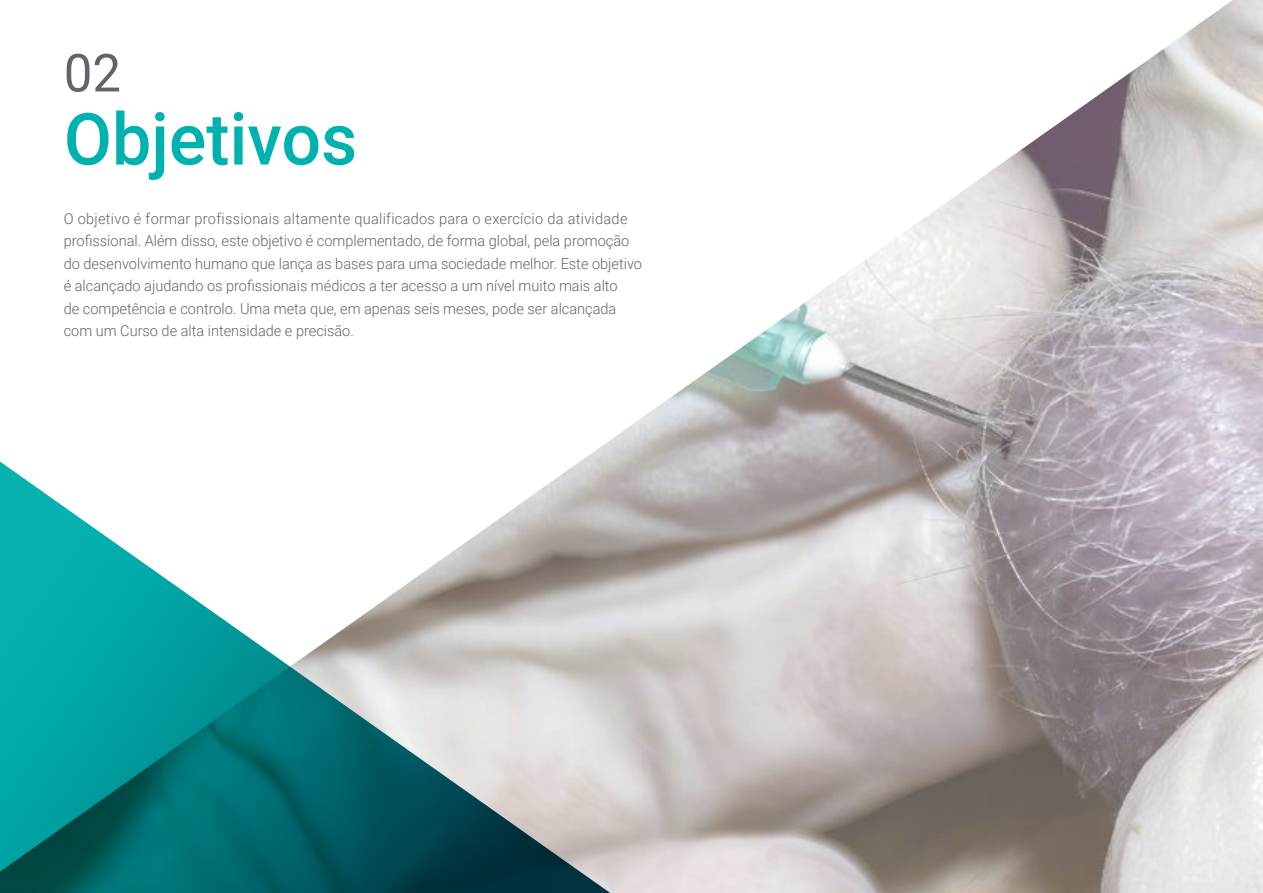
<style>
.page{position:relative;width:1263px;height:893px;background:#fff}
.page>*{position:absolute;margin:0;border:0;box-sizing:border-box;transform-origin:0 0}
.t1{font:500 72px "Roboto";color:#00b2af}
.t2{font:52.5px "Roboto";color:#61646a}
.t3{font:300 15px/22.5px "Roboto";color:#61646a}
</style>
<div class="page">
<img style="left:602px;top:0;width:661px;height:893px">
<svg style="left:0;top:446px;width:640px;height:447px"></svg>
<h2 class="t2" style="left:64px;top:36px;width:59px">02</h2>
<h1 class="t1" style="left:64px;top:89px;width:295px">Objetivos</h1>
<p class="t3" style="left:64px;top:207px;width:580px">O objetivo é formar profissionais altamente qualificados para o exercício da atividade profissional. Além disso, este objetivo é complementado, de forma global, pela promoção do desenvolvimento humano que lança as bases para uma sociedade melhor. Este objetivo é alcançado ajudando os profissionais médicos a ter acesso a um nível muito mais alto<br>de competência e controlo. Uma meta que, em apenas seis meses, pode ser alcançada com um Curso de alta intensidade e precisão.</p>
</div>
